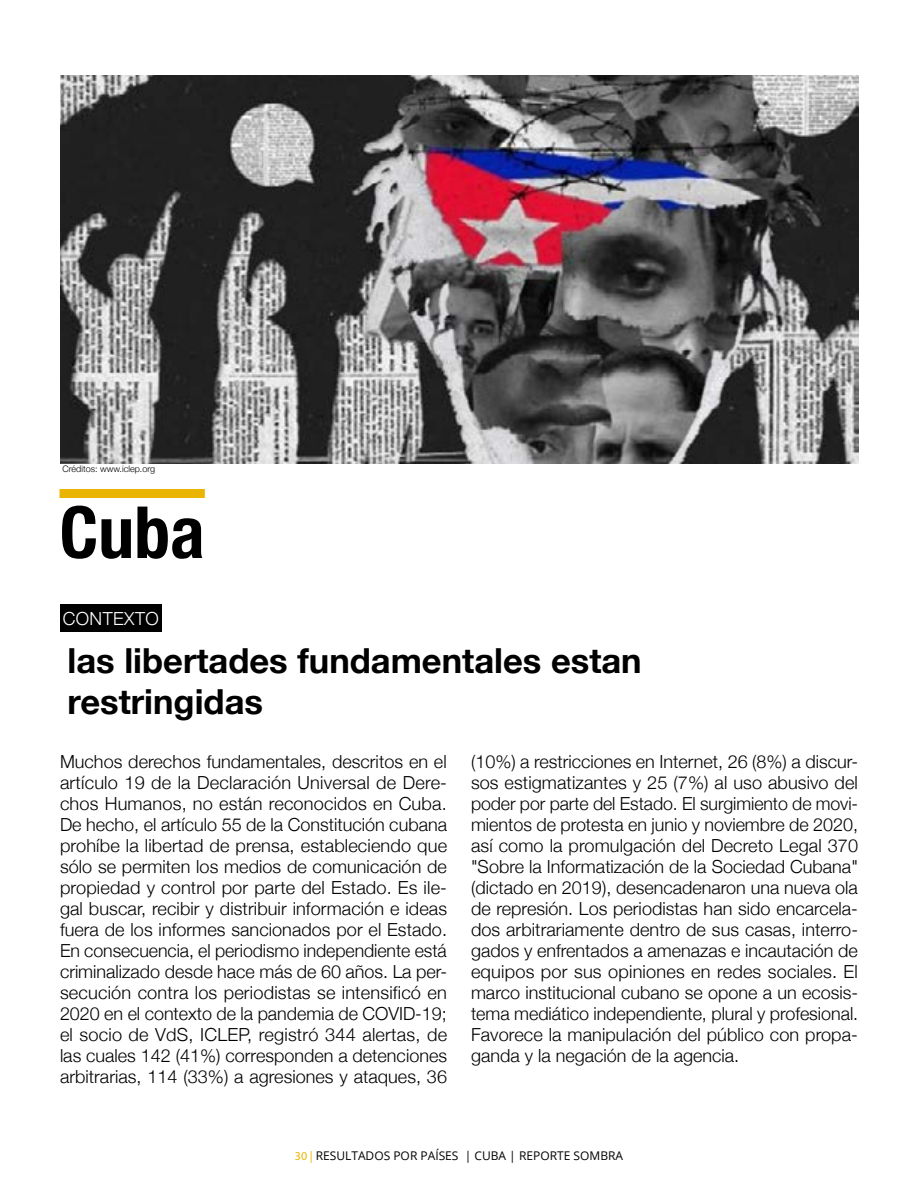
<style>
.page{position:relative;width:918px;height:1188px;background:#fff}
.page>*{position:absolute;margin:0;border:0;box-sizing:border-box;transform-origin:0 0}
.t1{font:700 condensed 72px "Helvetica Neue";color:#000}
.t2{font:700 34.5px/41.4px "Helvetica Neue";color:#000}
.t3{font:300 18px/21px "Helvetica Neue";color:#000;text-align:justify}
.t4{font:300 18px "Helvetica Neue";letter-spacing:.025em;color:#fff}
.t5{font:12px "Open Sans";color:#000}
.t6{font:300 9px "Helvetica Neue";color:#000}
.s1{font-family:"Myriad Pro";color:#eab500}
</style>
<div class="page">
<img style="left:60px;top:75px;width:798px;height:388px">
<div style="left:60px;top:489px;width:145px;height:9px;background:#eab500"></div>
<div style="left:60px;top:604px;width:101px;height:27px;background:#000"></div>
<p class="t6" style="left:62px;top:462px;width:94px">Créditos: www.iclep.org</p>
<h1 class="t1" style="left:60px;top:473px;width:147px">Cuba</h1>
<p class="t4" style="left:63px;top:604px;width:98px">CONTEXTO</p>
<h2 class="t2" style="left:68px;top:641px;width:576px">las libertades fundamentales estan restringidas</h2>
<p class="t3" style="left:60px;top:750px;width:389px">Muchos derechos fundamentales, descritos en el artículo 19 de la Declaración Universal de Dere&shy;chos Humanos, no están reconocidos en Cuba.<br>De hecho, el artículo 55 de la Constitución cubana prohíbe la libertad de prensa, estableciendo que sólo se permiten los medios de comunicación de propiedad y control por parte del Estado. Es ile&shy;gal buscar, recibir y distribuir información e ideas fuera de los informes sancionados por el Estado.<br>En consecuencia, el periodismo independiente está criminalizado desde hace más de 60 años. La per&shy;secución contra los periodistas se intensificó en 2020 en el contexto de la pandemia de COVID-19; el socio de VdS, ICLEP, registró 344 alertas, de las cuales 142 (41%) corresponden a detenciones arbitrarias, 114 (33%) a agresiones y ataques, 36</p>
<p class="t3" style="left:471px;top:750px;width:389px">(10%) a restricciones en Internet, 26 (8%) a discur&shy;sos estigmatizantes y 25 (7%) al uso abusivo del poder por parte del Estado. El surgimiento de movi&shy;mientos de protesta en junio y noviembre de 2020, así como la promulgación del Decreto Legal 370 "Sobre la Informatización de la Sociedad Cubana" (dictado en 2019), desencadenaron una nueva ola de represión. Los periodistas han sido encarcela&shy;dos arbitrariamente dentro de sus casas, interro&shy;gados y enfrentados a amenazas e incautación de equipos por sus opiniones en redes sociales. El marco institucional cubano se opone a un ecosis&shy;tema mediático independiente, plural y profesional.<br>Favorece la manipulación del público con propa&shy;ganda y la negación de la agencia.</p>
<p class="t5" style="left:295px;top:1147px;width:36px"><span class="s1">30 |</span> RESU</p>
<p class="t5" style="left:345px;top:1147px;width:30px">LTADOS</p>
<p class="t5" style="left:393px;top:1147px;width:53px">POR PAÍSES</p>
<p class="t5" style="left:465px;top:1147px;width:119px">| CU BA | REPORTE SOM</p>
<p class="t5" style="left:600px;top:1147px;width:24px">BRA</p>
</div>
